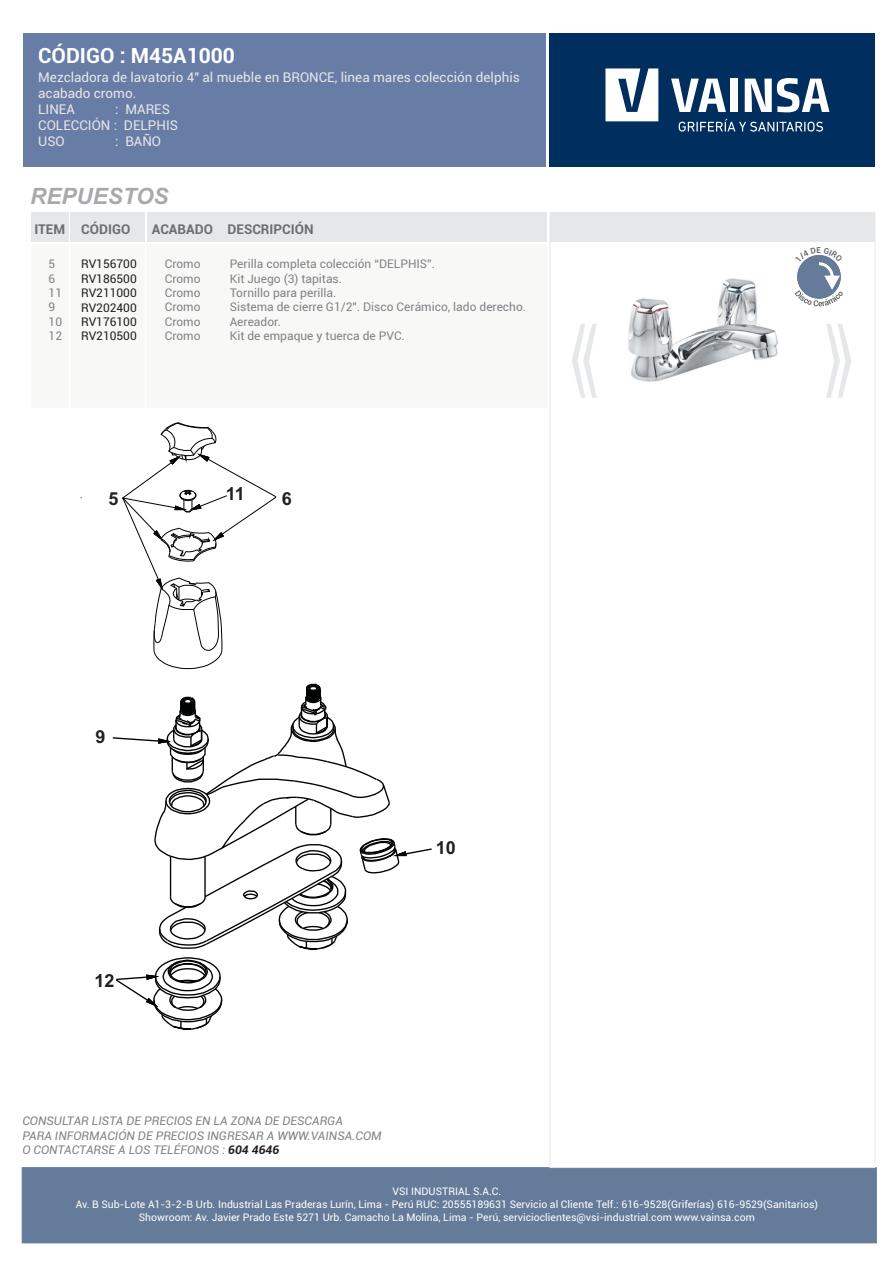
<style>
.page{position:relative;width:893px;height:1263px;background:#fff}
.page>*{position:absolute;margin:0;border:0;box-sizing:border-box;transform-origin:0 0}
.t1{font:166.2px "Arial";color:#e6e7e9;scale:.36 1}
.t2{font:italic 700 22.5px "Arial";color:#a8a9ad}
.t3{font:700 21px "Roboto";color:#fff}
.t4{font:700 18px "Arial";color:#231f20}
.t5{font:13.5px/16.2px "Roboto";color:#e6e7e9}
.t6{font:700 13.5px "Roboto";color:#6c6d70}
.t7{font:12px/14.4px "Roboto";color:#808285}
.t8{font:italic 12px/14.4px "Roboto";color:#808285}
.t9{font:12px/14.4px "Roboto";color:#231f20;text-align:justify}
.t10{font:10.5px/12.6px "Roboto";color:#fff;text-align:center}
.s1{font-weight:700;color:#231f20}
</style>
<div class="page">
<img style="left:628px;top:278px;width:150px;height:104px">
<div style="left:147px;top:213px;width:400px;height:29px;background:#e6e7e9"></div>
<div style="left:71px;top:213px;width:74px;height:29px;background:#e6e7e9"></div>
<div style="left:32px;top:213px;width:37px;height:29px;background:#e6e7e9"></div>
<div style="left:146px;top:244px;width:401px;height:164px;background:#f8f8f7"></div>
<div style="left:549px;top:34px;width:326px;height:133px;background:#002e5e"></div>
<svg style="left:605px;top:68px;width:53px;height:53px"></svg>
<svg style="left:671px;top:79px;width:55px;height:33px"></svg>
<div style="left:730px;top:79px;width:8px;height:33px;background:#fff"></div>
<svg style="left:745px;top:78px;width:84px;height:34px"></svg>
<svg style="left:679px;top:119px;width:144px;height:13px"></svg>
<div style="left:23px;top:34px;width:522px;height:133px;background:#687da6"></div>
<div style="left:70px;top:244px;width:75px;height:164px;background:#f8f8f7"></div>
<div style="left:32px;top:244px;width:37px;height:164px;background:#f8f8f7"></div>
<div style="left:22px;top:1167px;width:855px;height:76px;background:#647b99"></div>
<svg style="left:112px;top:683px;width:320px;height:267px"></svg>
<svg style="left:116px;top:957px;width:107px;height:73px"></svg>
<svg style="left:122px;top:422px;width:154px;height:247px"></svg>
<div style="left:550px;top:213px;width:325px;height:29px;background:#e6e7e9"></div>
<svg style="left:795px;top:255px;width:48px;height:51px"></svg>
<h3 class="t3" style="left:38px;top:48px;width:198px">CÓDIGO : M45A1000</h3>
<p class="t5" style="left:38px;top:70px;width:483px">Mezcladora de lavatorio 4" al mueble en BRONCE, linea mares colección delphis acabado cromo.<br>LINEA</p>
<p class="t5" style="left:38px;top:102px;width:141px;text-indent:77px">: MARES<br>COLECCIÓN : DELPHIS<br>USO</p>
<p class="t5" style="left:115px;top:135px;width:47px">: BAÑO</p>
<h2 class="t2" style="left:30px;top:187px;width:140px">REPUESTOS</h2>
<p class="t6" style="left:34px;top:223px;width:97px">ITEM CÓDIGO</p>
<p class="t6" style="left:228px;top:223px;width:87px">DESCRIPCIÓN</p>
<p class="t7" style="left:49px;top:258px;width:15px">5<br>6<br>11<br>9<br>10<br>12</p>
<p class="t7" style="left:230px;top:258px;width:298px">Perilla completa colección “DELPHIS”.<br>Kit Juego (3) tapitas.<br>Tornillo para perilla.<br>Sistema de cierre G1/2". Disco Cerámico, lado derecho.<br>Aereador.<br>Kit de empaque y tuerca de PVC.</p>
<p class="t6" style="left:152px;top:223px;width:63px">ACABADO</p>
<p class="t7" style="left:165px;top:258px;width:37px;text-align:justify">Cromo Cromo Cromo Cromo Cromo Cromo</p>
<p class="t9" style="left:81px;top:258px;width:57px">RV156700<br>RV186500<br>RV211000<br>RV202400<br>RV176100<br>RV210500</p>
<h3 class="t4" style="left:109px;top:492px;width:12px">5</h3>
<h3 class="t4" style="left:226px;top:487px;width:21px">11</h3>
<h3 class="t4" style="left:282px;top:492px;width:12px">6</h3>
<h1 class="t1" style="left:822px;top:283px;width:94px">»</h1>
<h3 class="t4" style="left:96px;top:729px;width:12px">9</h3>
<h3 class="t4" style="left:94px;top:974px;width:22px">12</h3>
<p class="t8" style="left:22px;top:1115px;width:361px">CONSULTAR LISTA DE PRECIOS EN LA ZONA DE DESCARGA<br>PARA INFORMACIÓN DE PRECIOS INGRESAR A WWW.VAINSA.COM<br>O CONTACTARSE A LOS TELÉFONOS : <span class="s1">604 4646</span></p>
<h3 class="t4" style="left:436px;top:840px;width:22px">10</h3>
<p class="t10" style="left:76px;top:1186px;width:744px">VSI INDUSTRIAL S.A.C.<br>Av. B Sub-Lote A1-3-2-B Urb. Industrial Las Praderas Lurín, Lima - Perú RUC: 20555189631 Servicio al Cliente Telf.: 616-9528(Griferías) 616-9529(Sanitarios)<br>Showroom: Av. Javier Prado Este 5271 Urb. Camacho La Molina, Lima - Perú, servicioclientes@vsi-industrial.com www.vainsa.com</p>
</div>
